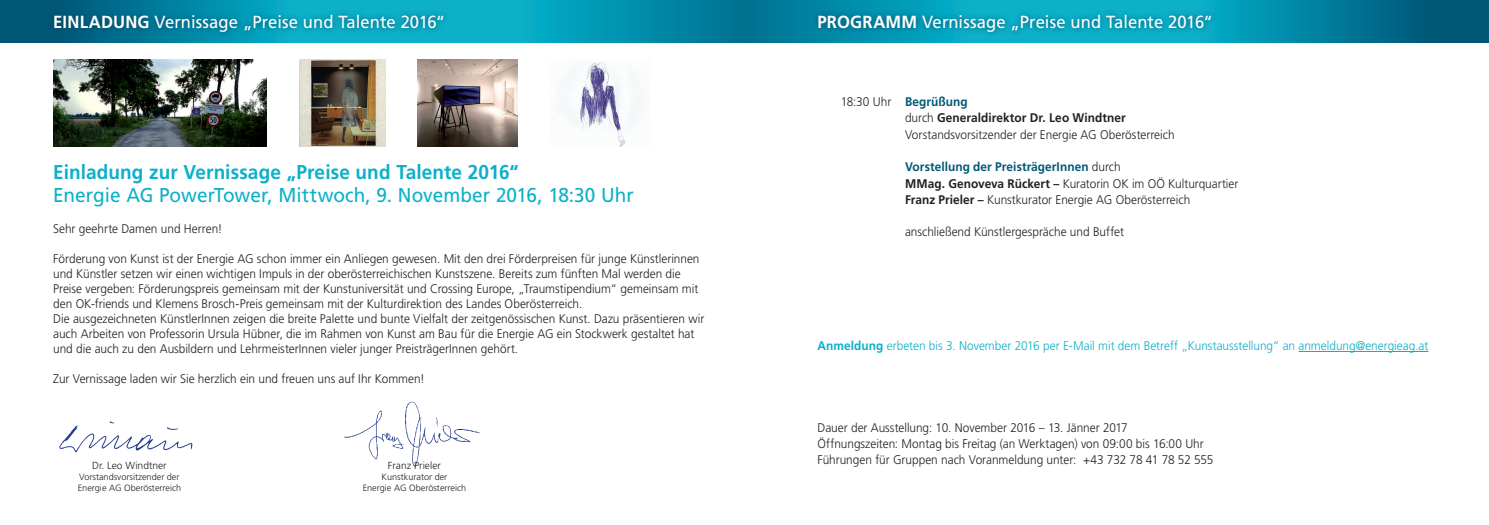
<style>
.page{position:relative;width:1489px;height:525px;background:#fff}
.page>*{position:absolute;margin:0;border:0;box-sizing:border-box;transform-origin:0 0}
.t1{font:20px "Frutiger LT Pro";color:#0cb0c9;scale:.95 1}
.t2{font:700 20px "Frutiger LT Pro";letter-spacing:.005em;color:#0cb0c9;scale:.95 1}
.t3{font:17.5px "Frutiger LT Pro";letter-spacing:.005em;color:#fff;scale:.95 1}
.t4{font:300 12.5px/15px "Frutiger LT Pro";color:#231f20;scale:.95 1}
.t5{font:300 12.5px "Frutiger LT Pro";color:#0cb0c9;scale:.95 1}
.t6{font:300 10.25px "Frutiger LT Pro";color:#231f20}
.t7{font:300 9.12px/10.9px "Frutiger LT Pro";color:#231f20}
.s1{font-weight:700}
.s2{font-weight:700;color:#005776}
</style>
<div class="page">
<img style="left:59px;top:421px;width:134px;height:32px">
<img style="left:344px;top:401px;width:136px;height:66px">
<svg style="left:0;top:0;width:744px;height:43px;background:#038fac"></svg>
<svg style="left:744px;top:0;width:744px;height:43px;background:#0182a0"></svg>
<div style="left:48px;top:9px;width:401px;height:29px;background:#003e59;opacity:.8"></div>
<div style="left:812px;top:8px;width:405px;height:31px;background:#003e59;opacity:.8"></div>
<hr style="left:1298px;top:351px;width:130px;height:1px;background:#0cb0c9">
<img style="left:299px;top:59px;width:87px;height:88px">
<img style="left:418px;top:59px;width:99px;height:88px">
<img style="left:564px;top:61px;width:79px;height:86px">
<img style="left:53px;top:59px;width:214px;height:88px">
<h2 class="t3" style="left:53px;top:12px;width:414px"><span class="s1">EINLADUNG</span> Vernissage „Preise und Talente 2016“</h2>
<h2 class="t3" style="left:817px;top:12px;width:417px"><span class="s1">PROGRAMM</span> Vernissage „Preise und Talente 2016“</h2>
<h1 class="t2" style="left:53px;top:160px;width:491px">Einladung zur Vernissage „Preise und Talente 2016“</h1>
<h1 class="t1" style="left:53px;top:183px;width:612px">Energie AG PowerTower, Mittwoch, 9. November 2016, 18:30 Uhr</h1>
<p class="t4" style="left:53px;top:221px;width:180px">Sehr geehrte Damen und Herren!</p>
<p class="t4" style="left:53px;top:251px;width:687px">Förderung von Kunst ist der Energie AG schon immer ein Anliegen gewesen. Mit den drei Förderpreisen für junge Künstlerinnen und Künstler setzen wir einen wichtigen Impuls in der oberösterreichischen Kunstszene. Bereits zum fünften Mal werden die Preise vergeben: Förderungspreis gemeinsam mit der Kunstuniversität und Crossing Europe, „Traumstipendium“ gemeinsam mit den OK-friends und Klemens Brosch-Preis gemeinsam mit der Kulturdirektion des Landes Oberösterreich.<br>Die ausgezeichneten KünstlerInnen zeigen die breite Palette und bunte Vielfalt der zeitgenössischen Kunst. Dazu präsentieren wir auch Arbeiten von Professorin Ursula Hübner, die im Rahmen von Kunst am Bau für die Energie AG ein Stockwerk gestaltet hat und die auch zu den Ausbildern und LehrmeisterInnen vieler junger PreisträgerInnen gehört.</p>
<p class="t4" style="left:53px;top:371px;width:393px">Zur Vernissage laden wir Sie herzlich ein und freuen uns auf Ihr Kommen!</p>
<p class="t6" style="left:92px;top:459px;width:76px">Dr. Leo Windtner</p>
<p class="t7" style="left:78px;top:471px;width:105px">Vorstandsvorsitzender der<br>Energie AG Oberösterreich</p>
<p class="t6" style="left:388px;top:459px;width:54px">Franz Prieler</p>
<p class="t7" style="left:362px;top:471px;width:105px;text-align:center">Kunstkurator der<br>Energie AG Oberösterreich</p>
<p class="t4" style="left:905px;top:94px;width:285px;line-height:16.2px;text-indent:-64px">18:30 Uhr <span class="s2">Begrüßung<br></span>durch <span class="s1">Generaldirektor Dr. Leo Windtner<br></span>Vorstandsvorsitzender der Energie AG Oberösterreich</p>
<p class="t4" style="left:905px;top:159px;width:352px;line-height:16.2px"><span class="s2">Vorstellung der PreisträgerInnen</span> durch<br><span class="s1">MMag. Genoveva Rückert –</span> Kuratorin OK im OÖ Kulturquartier<br><span class="s1">Franz Prieler –</span> Kunstkurator Energie AG Oberösterreich</p>
<p class="t4" style="left:905px;top:224px;width:232px">anschließend Künstlergespräche und Buffet</p>
<p class="t5" style="left:817px;top:338px;width:644px"><span class="s1">Anmeldung</span> erbeten bis 3. November 2016 per E-Mail mit dem Betreff „Kunstausstellung“ an anmeldung@energieag.at</p>
<p class="t4" style="left:817px;top:419px;width:418px;line-height:16.2px">Dauer der Ausstellung: 10. November 2016 – 13. Jänner 2017<br>Öffnungszeiten: Montag bis Freitag (an Werktagen) von 09:00 bis 16:00 Uhr<br>Führungen für Gruppen nach Voranmeldung unter: +43 732 78 41 78 52 555</p>
</div>
